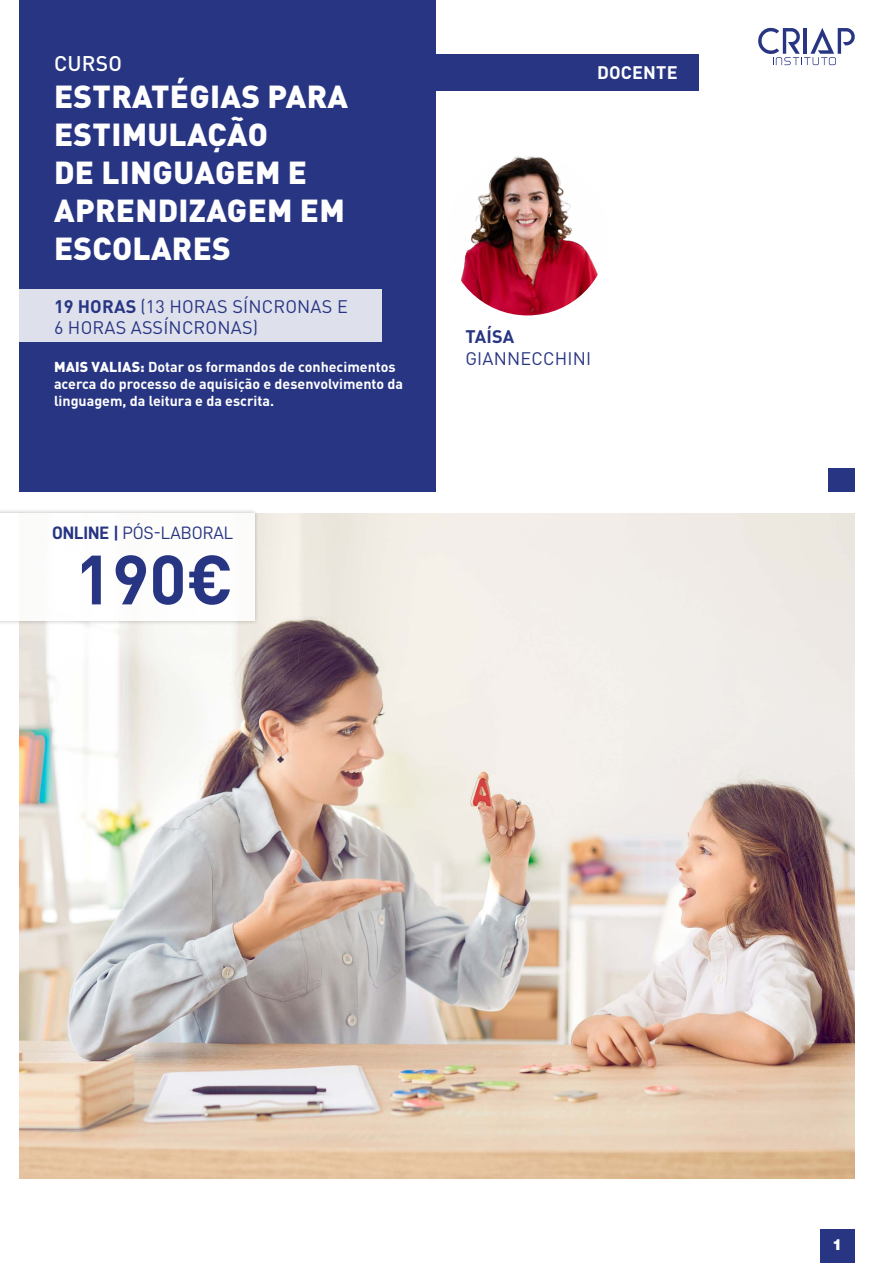
<style>
.page{position:relative;width:893px;height:1263px;background:#fff}
.page>*{position:absolute;margin:0;border:0;box-sizing:border-box;transform-origin:0 0}
.t1{font:700 68.55px "DIN Pro";color:#283583}
.t2{font:900 31.5px/37.8px "DIN Pro";letter-spacing:.01em;color:#fff}
.t3{font:500 21px "DIN Pro";letter-spacing:.01em;color:#fff}
.t4{font:18px/21.6px "DIN Pro";letter-spacing:.01em;color:#283583}
.t5{font:18px "D DIN";color:#283583}
.t6{font:700 18px "DIN Pro";letter-spacing:.01em;color:#fff}
.t7{font:700 18px "DIN Pro";letter-spacing:.01em;color:#283583}
.t8{font:900 15px "Helvetica LT Std";color:#fff}
.t9{font:700 14.25px/17.1px "DIN Pro";color:#fff}
.s1{font-weight:700}
.s2{font-weight:900}
.s3{font-family:"D DIN Bold"}
</style>
<div class="page">
<div style="left:820px;top:1229px;width:35px;height:34px;background:#283583"></div>
<div style="left:424px;top:54px;width:275px;height:37px;background:#283583"></div>
<div style="left:19px;top:0;width:417px;height:492px;background:#283583"></div>
<img style="left:19px;top:513px;width:836px;height:666px">
<div style="left:6px;top:289px;width:376px;height:53px;background:#dee0ec"></div>
<div style="left:0;top:509px;width:259px;height:116px;background:#000;opacity:.28"></div>
<div style="left:0;top:513px;width:254px;height:108px;background:#fff"></div>
<img style="left:446px;top:153px;width:162px;height:162px;border-radius:81px">
<div style="left:829px;top:468px;width:26px;height:24px;background:#283583"></div>
<svg style="left:758px;top:28px;width:97px;height:37px"></svg>
<h3 class="t3" style="left:54px;top:49px;width:69px">CURSO</h3>
<h2 class="t2" style="left:54px;top:77px;width:295px">ESTRATÉGIAS PARA<br>ESTIMULAÇÃO<br>DE LINGUAGEM E<br>APRENDIZAGEM EM<br>ESCOLARES</h2>
<p class="t4" style="left:54px;top:295px;width:295px"><span class="s1">19 HORAS</span> (13 HORAS SÍNCRONAS E<br>6 HORAS ASSÍNCRONAS)</p>
<p class="t9" style="left:54px;top:358px;width:351px"><span class="s2">MAIS VALIAS:</span> Dotar os formandos de conhecimentos acerca do processo de aquisição e desenvolvimento da linguagem, da leitura e da escrita.</p>
<p class="t5" style="left:52px;top:523px;width:183px"><span class="s3">ONLINE |</span> PÓS-LABORAL</p>
<h1 class="t1" style="left:75px;top:533px;width:160px">190€</h1>
<p class="t6" style="left:597px;top:60px;width:82px">DOCENTE</p>
<p class="t7" style="left:465px;top:325px;width:51px">TAÍSA</p>
<p class="t4" style="left:465px;top:347px;width:127px">GIANNECCHINI</p>
<p class="t8" style="left:832px;top:1235px;width:12px">1</p>
</div>
